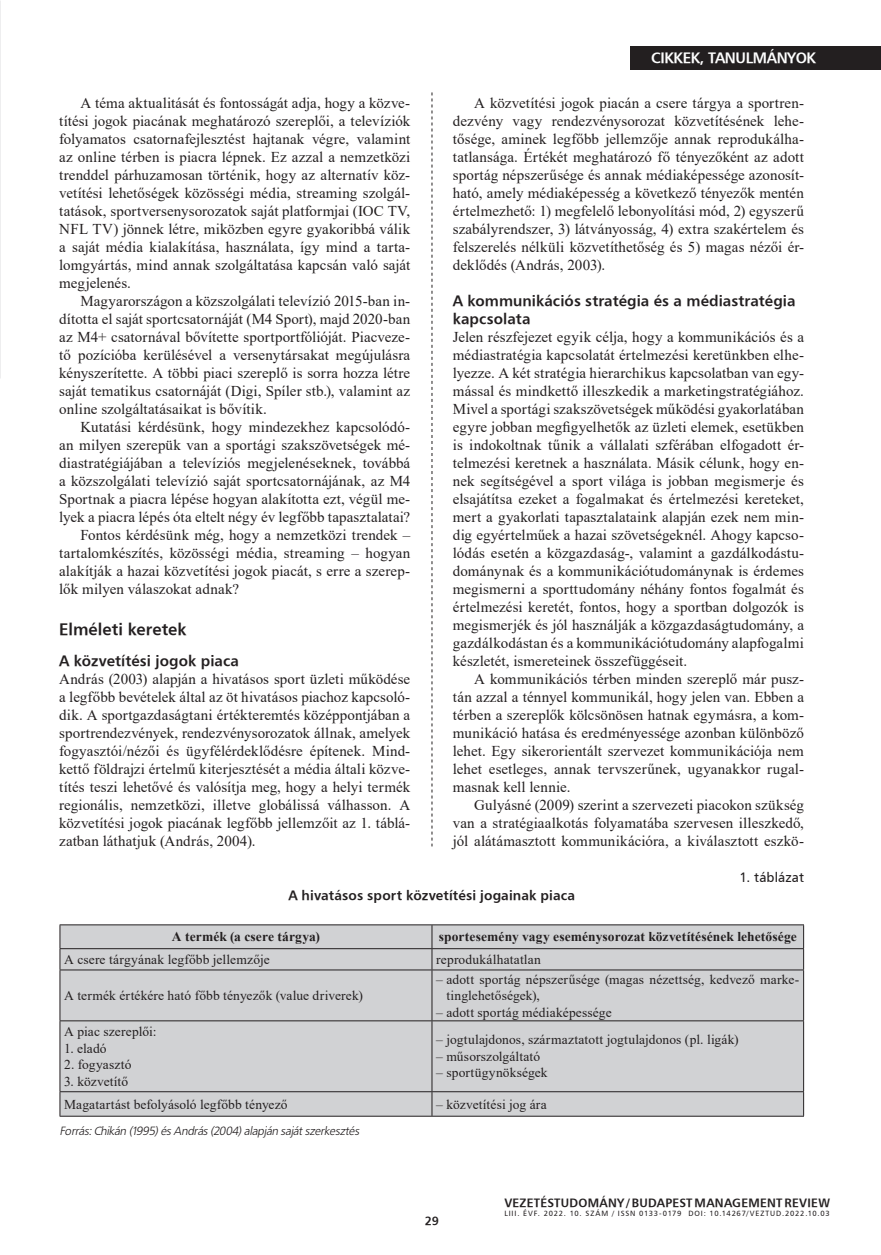
<style>
.page{position:relative;width:881px;height:1255px;background:#fff}
.page>*{position:absolute;margin:0;border:0;box-sizing:border-box;transform-origin:0 0}
.Kiemelés_I{font:16.5px "H Humanist 777 BT Bold";letter-spacing:.005em;color:#231f20}
.kenyérszöveg_opcioná{font:15px/18px "Times New Roman";letter-spacing:.005em;color:#231f20;text-align:justify}
.kenyérszöveg_tompa{font:15px/18px "Times New Roman";letter-spacing:.005em;color:#231f20;text-align:justify}
.Kiemelés_II{font:15px/18px "H Humanist 777 BT Bold";letter-spacing:.005em;color:#231f20}
.t1{font:15px "H Humanist 777 BT Bold";letter-spacing:-.025em;color:#fff}
.kenyérszöveg_tompa-2{font:13.5px/16.5px "Times New Roman";letter-spacing:.01em;color:#231f20}
.kenyérszöveg_tompa-3{font:700 13.5px "Times New Roman";letter-spacing:.005em;color:#231f20}
.Táblázat_cím{font:13.5px "H Humanist 777 BT Bold";letter-spacing:.01em;color:#231f20}
.Táblázat_cím-2{font:13.5px "H Humanist 777 BT";letter-spacing:.005em;color:#231f20}
.kenyérszöveg_tompa-4{font:italic 12px "Humanist 777 Lt PFL";letter-spacing:.02em;color:#231f20}
.t2{font:12px "H Humanist 777 BT Bold";letter-spacing:.02em;color:#231f20}
.t3{font:7.5px "H Humanist 777 BT";letter-spacing:.105em;color:#231f20}
</style>
<div class="page">
<div style="left:629px;top:46px;width:251px;height:23px;background:#231f20"></div>
<svg style="left:431px;top:92px;width:1px;height:754px"></svg>
<svg style="left:0;top:90px;width:1px;height:29px"></svg>
<div style="left:61px;top:925px;width:741px;height:190px;background:#d1d2d4"></div>
<hr style="left:60px;top:924px;width:372px;height:1px;background:#231f20">
<hr style="left:432px;top:924px;width:371px;height:1px;background:#231f20">
<hr style="left:60px;top:948px;width:372px;height:1px;background:#231f20">
<svg style="left:60px;top:925px;width:1px;height:44px"></svg>
<hr style="left:432px;top:948px;width:371px;height:1px;background:#231f20">
<svg style="left:431px;top:925px;width:1px;height:44px"></svg>
<svg style="left:802px;top:925px;width:1px;height:44px"></svg>
<hr style="left:60px;top:969px;width:372px;height:1px;background:#231f20">
<hr style="left:60px;top:970px;width:1px;height:50px;background:#231f20">
<hr style="left:432px;top:969px;width:371px;height:1px;background:#231f20">
<hr style="left:431px;top:970px;width:1px;height:50px;background:#231f20">
<hr style="left:802px;top:970px;width:1px;height:50px;background:#231f20">
<hr style="left:60px;top:1020px;width:372px;height:1px;background:#231f20">
<hr style="left:60px;top:1021px;width:1px;height:70px;background:#231f20">
<hr style="left:432px;top:1020px;width:371px;height:1px;background:#231f20">
<hr style="left:431px;top:1021px;width:1px;height:70px;background:#231f20">
<hr style="left:802px;top:1021px;width:1px;height:70px;background:#231f20">
<hr style="left:60px;top:1091px;width:372px;height:1px;background:#231f20">
<svg style="left:60px;top:1092px;width:1px;height:23px"></svg>
<hr style="left:432px;top:1091px;width:371px;height:1px;background:#231f20">
<svg style="left:431px;top:1092px;width:1px;height:23px"></svg>
<svg style="left:802px;top:1092px;width:1px;height:23px"></svg>
<hr style="left:60px;top:1115px;width:372px;height:1px;background:#231f20">
<hr style="left:432px;top:1115px;width:371px;height:1px;background:#231f20">
<p class="t1" style="left:651px;top:49px;width:166px">CIKKEK, TANULMÁNYOK</p>
<p class="kenyérszöveg_opcioná" style="left:59px;top:94px;width:352px;text-indent:21px">A téma aktualitását és fontosságát adja, hogy a közve&shy;títési jogok piacának meghatározó szereplői, a televíziók folyamatos csatornafejlesztést hajtanak végre, valamint az online térben is piacra lépnek. Ez azzal a nemzetközi trenddel párhuzamosan történik, hogy az alternatív köz&shy;vetítési lehetőségek közösségi média, streaming szolgál&shy;tatások, sportversenysorozatok saját platformjai (IOC TV, NFL TV) jönnek létre, miközben egyre gyakoribbá válik a saját média kialakítása, használata, így mind a tarta&shy;lomgyártás, mind annak szolgáltatása kapcsán való saját megjelenés.</p>
<p class="kenyérszöveg_opcioná" style="left:59px;top:292px;width:352px;text-indent:21px">Magyarországon a közszolgálati televízió 2015-ban in&shy;dította el saját sportcsatornáját (M4 Sport), majd 2020-ban az M4+ csatornával bővítette sportportfólióját. Piacveze&shy;tő pozícióba kerülésével a versenytársakat megújulásra kényszerítette. A többi piaci szereplő is sorra hozza létre saját tematikus csatornáját (Digi, Spíler stb.), valamint az online szolgáltatásaikat is bővítik.</p>
<p class="kenyérszöveg_opcioná" style="left:59px;top:418px;width:352px;text-indent:21px">Kutatási kérdésünk, hogy mindezekhez kapcsolódó&shy;an milyen szerepük van a sportági szakszövetségek mé&shy;diastratégiájában a televíziós megjelenéseknek, továbbá a közszolgálati televízió saját sportcsatornájának, az M4<br>Sportnak a piacra lépése hogyan alakította ezt, végül me&shy;lyek a piacra lépés óta eltelt négy év legfőbb tapasztalatai?</p>
<p class="kenyérszöveg_opcioná" style="left:59px;top:526px;width:352px;text-indent:21px">Fontos kérdésünk még, hogy a nemzetközi trendek – tartalomkészítés, közösségi média, streaming – hogyan alakítják a hazai közvetítési jogok piacát, s erre a szerep&shy;lők milyen válaszokat adnak?</p>
<p class="Kiemelés_I" style="left:59px;top:618px;width:129px">Elméleti keretek</p>
<p class="Kiemelés_II" style="left:59px;top:651px;width:181px">A közvetítési jogok piaca</p>
<p class="kenyérszöveg_tompa" style="left:59px;top:670px;width:352px">András (2003) alapján a hivatásos sport üzleti működése a legfőbb bevételek által az öt hivatásos piachoz kapcsoló&shy;dik. A sportgazdaságtani értékteremtés középpontjában a sportrendezvények, rendezvénysorozatok állnak, amelyek fogyasztói/nézői és ügyfélérdeklődésre építenek. Mind&shy;kettő földrajzi értelmű kiterjesztését a média általi közve&shy;títés teszi lehetővé és valósítja meg, hogy a helyi termék regionális, nemzetközi, illetve globálissá válhasson. A közvetítési jogok piacának legfőbb jellemzőit az 1. táblá&shy;zatban láthatjuk (András, 2004).</p>
<p class="kenyérszöveg_opcioná" style="left:452px;top:94px;width:352px;text-indent:21px">A közvetítési jogok piacán a csere tárgya a sportren&shy;dezvény vagy rendezvénysorozat közvetítésének lehe&shy;tősége, aminek legfőbb jellemzője annak reprodukálha&shy;tatlansága. Értékét meghatározó fő tényezőként az adott sportág népszerűsége és annak médiaképessége azonosít&shy;ható, amely médiaképesség a következő tényezők mentén értelmezhető: 1) megfelelő lebonyolítási mód, 2) egyszerű szabályrendszer, 3) látványosság, 4) extra szakértelem és felszerelés nélküli közvetíthetőség és 5) magas nézői ér&shy;deklődés (András, 2003).</p>
<p class="Kiemelés_II" style="left:452px;top:291px;width:344px">A kommunikációs stratégia és a médiastratégia kapcsolata</p>
<p class="kenyérszöveg_tompa" style="left:452px;top:328px;width:352px">Jelen részfejezet egyik célja, hogy a kommunikációs és a médiastratégia kapcsolatát értelmezési keretünkben elhe&shy;lyezze. A két stratégia hierarchikus kapcsolatban van egy&shy;mással és mindkettő illeszkedik a marketingstratégiához.<br>Mivel a sportági szakszövetségek működési gyakorlatában egyre jobban megfigyelhetők az üzleti elemek, esetükben is indokoltnak tűnik a vállalati szférában elfogadott ér&shy;telmezési keretnek a használata. Másik célunk, hogy en&shy;nek segítségével a sport világa is jobban megismerje és elsajátítsa ezeket a fogalmakat és értelmezési kereteket, mert a gyakorlati tapasztalataink alapján ezek nem min&shy;dig egyértelműek a hazai szövetségeknél. Ahogy kapcso&shy;lódás esetén a közgazdaság-, valamint a gazdálkodástu&shy;dománynak és a kommunikációtudománynak is érdemes megismerni a sporttudomány néhány fontos fogalmát és értelmezési keretét, fontos, hogy a sportban dolgozók is megismerjék és jól használják a közgazdaságtudomány, a gazdálkodástan és a kommunikációtudomány alapfogalmi készletét, ismereteinek összefüggéseit.</p>
<p class="kenyérszöveg_opcioná" style="left:452px;top:670px;width:352px;text-indent:21px">A kommunikációs térben minden szereplő már pusz&shy;tán azzal a ténnyel kommunikál, hogy jelen van. Ebben a térben a szereplők kölcsönösen hatnak egymásra, a kom&shy;munikáció hatása és eredményessége azonban különböző lehet. Egy sikerorientált szervezet kommunikációja nem lehet esetleges, annak tervszerűnek, ugyanakkor rugal&shy;masnak kell lennie.</p>
<p class="kenyérszöveg_opcioná" style="left:452px;top:796px;width:352px;text-indent:21px">Gulyásné (2009) szerint a szervezeti piacokon szükség van a stratégiaalkotás folyamatába szervesen illeszkedő, jól alátámasztott kommunikációra, a kiválasztott eszkö-</p>
<p class="Táblázat_cím-2" style="left:739px;top:869px;width:66px">1. táblázat</p>
<p class="Táblázat_cím" style="left:288px;top:887px;width:288px">A hivatásos sport közvetítési jogainak piaca</p>
<p class="kenyérszöveg_tompa-3" style="left:172px;top:927px;width:149px">A termék (a csere tárgya)</p>
<p class="kenyérszöveg_tompa-3" style="left:438px;top:927px;width:359px">sportesemény vagy eseménysorozat közvetítésének lehetősége</p>
<p class="kenyérszöveg_tompa-2" style="left:64px;top:950px;width:207px">A csere tárgyának legfőbb jellemzője</p>
<p class="kenyérszöveg_tompa-2" style="left:436px;top:950px;width:106px">reprodukálhatatlan</p>
<p class="kenyérszöveg_tompa-2" style="left:64px;top:986px;width:300px">A termék értékére ható főbb tényezők (value driverek)</p>
<p class="kenyérszöveg_tompa-2" style="left:446px;top:970px;width:354px;text-indent:-10px">– adott sportág népszerűsége (magas nézettség, kedvező marke&shy;tinglehetőségek),</p>
<p class="kenyérszöveg_tompa-2" style="left:436px;top:1003px;width:177px">– adott sportág médiaképessége</p>
<p class="kenyérszöveg_tompa-2" style="left:64px;top:1022px;width:94px">A piac szereplői:</p>
<p class="kenyérszöveg_tompa-2" style="left:64px;top:1039px;width:44px">1. eladó</p>
<p class="kenyérszöveg_tompa-2" style="left:64px;top:1055px;width:69px">2. fogyasztó</p>
<p class="kenyérszöveg_tompa-2" style="left:64px;top:1072px;width:66px">3. közvetítő</p>
<p class="kenyérszöveg_tompa-2" style="left:436px;top:1031px;width:304px">– jogtulajdonos, származtatott jogtulajdonos (pl. ligák)</p>
<p class="kenyérszöveg_tompa-2" style="left:436px;top:1047px;width:105px">– műsorszolgáltató</p>
<p class="kenyérszöveg_tompa-2" style="left:436px;top:1064px;width:113px">– sportügynökségek</p>
<p class="kenyérszöveg_tompa-2" style="left:64px;top:1095px;width:225px">Magatartást befolyásoló legfőbb tényező</p>
<p class="kenyérszöveg_tompa-2" style="left:436px;top:1095px;width:112px">– közvetítési jog ára</p>
<p class="kenyérszöveg_tompa-4" style="left:60px;top:1122px;width:303px">Forrás:Chikán (1995)ésAndrás(2004)alapján sajátszerkesztés</p>
<p class="t2" style="left:424px;top:1212px;width:16px">29</p>
<p class="t2" style="left:504px;top:1194px;width:327px">VEZETÉSTUDOMÁNY / BUDAPEST MANAGEMENT REVIEW</p>
<p class="t3" style="left:504px;top:1208px;width:327px">LIII. ÉVF. 2022. 10. SZÁM / ISSN 0133-0179 DOI: 10.14267/VEZTUD.2022.10.03</p>
</div>
